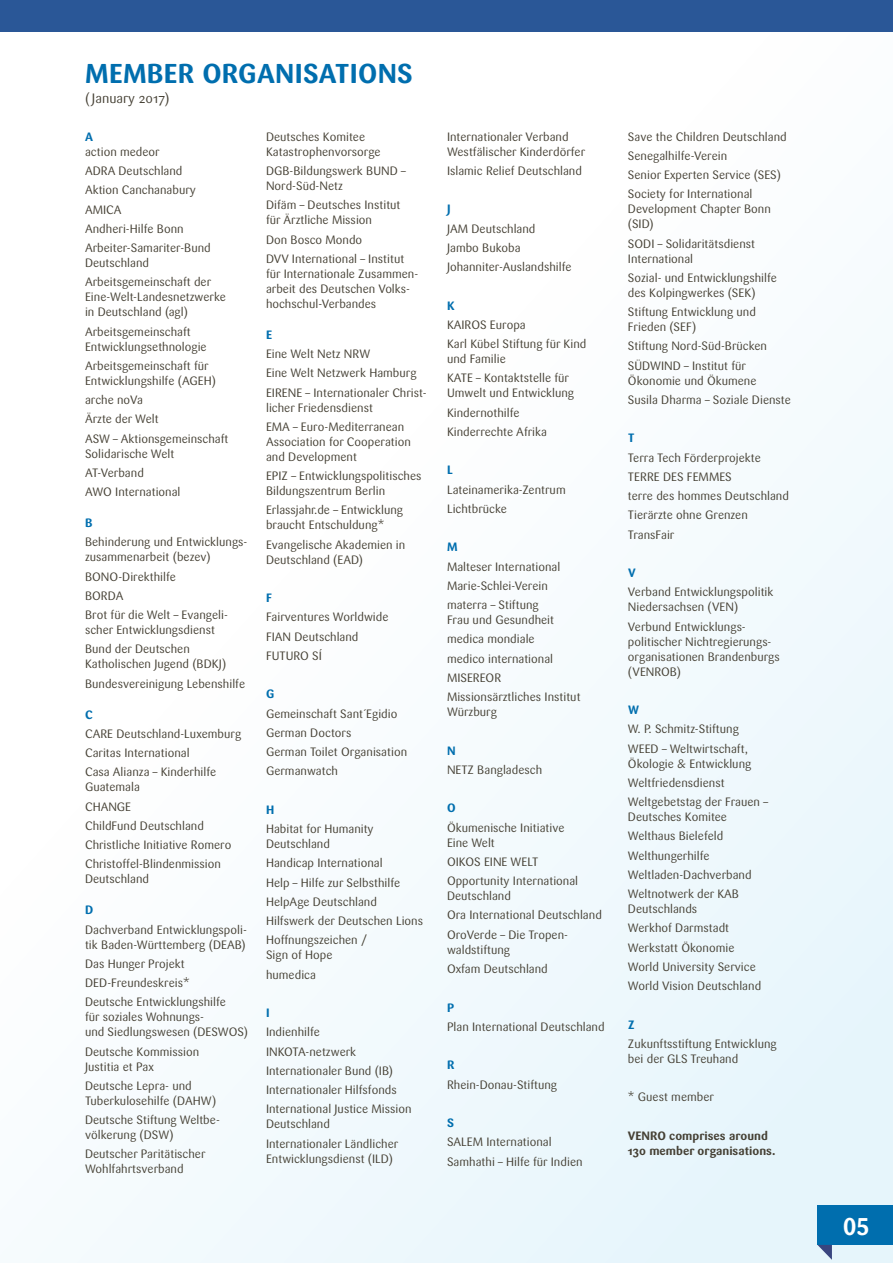
<style>
.page{position:relative;width:893px;height:1263px;background:#fff}
.page>*{position:absolute;margin:0;border:0;box-sizing:border-box;transform-origin:0 0}
.t1{font:700 27px "Sari OT";letter-spacing:.01em;color:#006eae}
.t2{font:700 24px "Sari OT";color:#fff}
.t3{font:13.5px "Sari OT";color:#454034}
.t4{font:12px/19.2px "Sari OT";color:#454034}
.t5{font:700 12px/15px "Sari OT";color:#454034}
.t6{font:700 12px "Sari OT";color:#006eae}
</style>
<div class="page">
<div style="left:0;top:0;width:893px;height:1263px;background:linear-gradient(to right,#fff,#f0f9fd)"></div>
<div style="left:817px;top:1205px;width:76px;height:40px;background:#006eae"></div>
<svg style="left:817px;top:1245px;width:15px;height:15px"></svg>
<div style="left:0;top:0;width:893px;height:32px;background:#2a5797"></div>
<h1 class="t1" style="left:85px;top:56px;width:329px">MEMBER ORGANISATIONS</h1>
<p class="t3" style="left:85px;top:89px;width:86px">( January 2017)</p>
<p class="t6" style="left:85px;top:129px;width:9px">A</p>
<p class="t4" style="left:85px;top:142px;width:127px">action medeor<br>ADRA Deutschland<br>Aktion Canchanabury<br>AMICA<br>Andheri-Hilfe Bonn<br>Arbeiter-Samariter-Bund</p>
<p class="t4" style="left:85px;top:253px;width:128px">Deutschland<br>Arbeitsgemeinschaft der</p>
<p class="t4" style="left:85px;top:290px;width:142px;line-height:15px">Eine-Welt-Landesnetzwerke in Deutschland (agl)</p>
<p class="t4" style="left:85px;top:324px;width:123px;line-height:15px">Arbeitsgemeinschaft<br>Entwicklungsethnologie</p>
<p class="t4" style="left:85px;top:358px;width:132px;line-height:15px">Arbeitsgemeinschaft für<br>Entwicklungshilfe (AGEH)</p>
<p class="t4" style="left:85px;top:390px;width:145px">arche noVa<br>Ärzte der Welt<br>ASW – Aktionsgemeinschaft</p>
<p class="t4" style="left:85px;top:444px;width:97px">Solidarische Welt<br>AT-Verband<br>AWO International</p>
<p class="t6" style="left:85px;top:515px;width:9px">B</p>
<p class="t4" style="left:85px;top:535px;width:164px;line-height:15px">Behinderung und Entwicklungs&shy;zusammenarbeit (bezev)</p>
<p class="t4" style="left:85px;top:567px;width:144px">BONO-Direkthilfe<br>BORDA<br>Brot für die Welt – Evangeli-</p>
<p class="t4" style="left:85px;top:620px;width:131px">scher Entwicklungsdienst<br>Bund der Deutschen</p>
<p class="t4" style="left:85px;top:654px;width:162px">Katholischen Jugend (BDKJ)<br>Bundesvereinigung Lebenshilfe</p>
<p class="t6" style="left:85px;top:707px;width:9px">C</p>
<p class="t4" style="left:85px;top:724px;width:158px">CARE Deutschland-Luxemburg<br>Caritas International<br>Casa Alianza – Kinderhilfe</p>
<p class="t4" style="left:85px;top:777px;width:148px">Guatemala<br>CHANGE<br>ChildFund Deutschland<br>Christliche Initiative Romero<br>Christoffel-Blindenmission</p>
<p class="t4" style="left:85px;top:869px;width:66px">Deutschland</p>
<p class="t6" style="left:85px;top:902px;width:10px">D</p>
<p class="t4" style="left:85px;top:922px;width:163px;line-height:15px">Dachverband Entwicklungspoli&shy;tik Baden-Württemberg (DEAB)</p>
<p class="t4" style="left:85px;top:954px;width:143px">Das Hunger Projekt<br>DED-Freundeskreis*<br>Deutsche Entwicklungshilfe</p>
<p class="t4" style="left:85px;top:1010px;width:164px;line-height:15px">für soziales Wohnungs-<br>und Siedlungswesen (DESWOS)</p>
<p class="t4" style="left:85px;top:1044px;width:116px;line-height:15px">Deutsche Kommission<br>Justitia et Pax</p>
<p class="t4" style="left:85px;top:1078px;width:133px;line-height:15px">Deutsche Lepra- und<br>Tuberkulosehilfe (DAHW)</p>
<p class="t4" style="left:85px;top:1112px;width:136px;line-height:15px">Deutsche Stiftung Weltbe&shy;völkerung (DSW)</p>
<p class="t4" style="left:85px;top:1147px;width:122px;line-height:15px">Deutscher Paritätischer<br>Wohlfahrtsverband</p>
<p class="t4" style="left:266px;top:129px;width:116px;line-height:15px">Deutsches Komitee<br>Katastrophenvorsorge</p>
<p class="t4" style="left:266px;top:163px;width:141px;line-height:15px">DGB-Bildungswerk BUND –<br>Nord-Süd-Netz</p>
<p class="t4" style="left:266px;top:197px;width:136px;line-height:15px">Difäm – Deutsches Institut für Ärztliche Mission</p>
<p class="t4" style="left:266px;top:230px;width:140px">Don Bosco Mondo<br>DVV International – Institut</p>
<p class="t4" style="left:266px;top:266px;width:154px;line-height:15px">für Internationale Zusammen&shy;arbeit des Deutschen Volks&shy;hochschul-Verbandes</p>
<p class="t6" style="left:266px;top:327px;width:8px">E</p>
<p class="t4" style="left:266px;top:344px;width:162px">Eine Welt Netz NRW<br>Eine Welt Netzwerk Hamburg<br>EIRENE – Internationaler Christ-</p>
<p class="t4" style="left:266px;top:398px;width:140px">licher Friedensdienst<br>EMA – Euro-Mediterranean</p>
<p class="t4" style="left:266px;top:434px;width:146px;line-height:15px">Association for Cooperation and Development</p>
<p class="t4" style="left:266px;top:468px;width:157px;line-height:15px">EPIZ – Entwicklungspolitisches<br>Bildungszentrum Berlin</p>
<p class="t4" style="left:266px;top:502px;width:139px;line-height:15px">Erlassjahr.de – Entwicklung braucht Entschuldung*</p>
<p class="t4" style="left:266px;top:537px;width:141px;line-height:15px">Evangelische Akademien in<br>Deutschland (EAD)</p>
<p class="t6" style="left:266px;top:590px;width:7px">F</p>
<p class="t4" style="left:266px;top:607px;width:124px">Fairventures Worldwide<br>FIAN Deutschland<br>FUTURO SÍ</p>
<p class="t6" style="left:266px;top:686px;width:10px">G</p>
<p class="t4" style="left:266px;top:704px;width:143px">Gemeinschaft Sant´Egidio<br>German Doctors<br>German Toilet Organisation<br>Germanwatch</p>
<p class="t6" style="left:266px;top:802px;width:10px">H</p>
<p class="t4" style="left:266px;top:821px;width:109px;line-height:15px">Habitat for Humanity<br>Deutschland</p>
<p class="t4" style="left:266px;top:853px;width:159px">Handicap International<br>Help – Hilfe zur Selbsthilfe<br>HelpAge Deutschland<br>Hilfswerk der Deutschen Lions<br>Hoffnungszeichen /</p>
<p class="t4" style="left:266px;top:945px;width:68px">Sign of Hope humedica</p>
<p class="t6" style="left:266px;top:1005px;width:5px">I</p>
<p class="t4" style="left:266px;top:1022px;width:147px">Indienhilfe<br>INKOTA-netzwerk<br>Internationaler Bund (IB)<br>Internationaler Hilfsfonds<br>International Justice Mission</p>
<p class="t4" style="left:266px;top:1114px;width:134px">Deutschland<br>Internationaler Ländlicher</p>
<p class="t4" style="left:266px;top:1149px;width:128px">Entwicklungsdienst (ILD)</p>
<p class="t4" style="left:447px;top:129px;width:140px;line-height:15px">Internationaler Verband<br>Westfälischer Kinderdörfer</p>
<p class="t4" style="left:447px;top:161px;width:136px">Islamic Relief Deutschland</p>
<p class="t6" style="left:447px;top:201px;width:5px">J</p>
<p class="t4" style="left:447px;top:219px;width:126px">JAM Deutschland<br>Jambo Bukoba<br>Johanniter-Auslandshilfe</p>
<p class="t6" style="left:447px;top:298px;width:9px">K</p>
<p class="t4" style="left:447px;top:315px;width:141px">KAIROS Europa<br>Karl Kübel Stiftung für Kind</p>
<p class="t4" style="left:447px;top:349px;width:124px">und Familie<br>KATE – Kontaktstelle für</p>
<p class="t4" style="left:447px;top:384px;width:129px">Umwelt und Entwicklung<br>Kindernothilfe<br>Kinderrechte Afrika</p>
<p class="t6" style="left:447px;top:462px;width:7px">L</p>
<p class="t4" style="left:447px;top:480px;width:120px">Lateinamerika-Zentrum<br>Lichtbrücke</p>
<p class="t6" style="left:447px;top:539px;width:12px">M</p>
<p class="t4" style="left:447px;top:557px;width:115px">Malteser International<br>Marie-Schlei-Verein materra – Stiftung</p>
<p class="t4" style="left:447px;top:610px;width:135px">Frau und Gesundheit medica mondiale<br>medico international<br>MISEREOR<br>Missionsärztliches Institut</p>
<p class="t4" style="left:447px;top:702px;width:52px">Würzburg</p>
<p class="t6" style="left:447px;top:743px;width:10px">N</p>
<p class="t4" style="left:447px;top:760px;width:97px">NETZ Bangladesch</p>
<p class="t6" style="left:447px;top:800px;width:10px">O</p>
<p class="t4" style="left:447px;top:820px;width:119px;line-height:15px">Ökumenische Initiative<br>Eine Welt</p>
<p class="t4" style="left:447px;top:852px;width:133px">OIKOS EINE WELT<br>Opportunity International</p>
<p class="t4" style="left:447px;top:886px;width:156px">Deutschland<br>Ora International Deutschland<br>OroVerde – Die Tropen-</p>
<p class="t4" style="left:447px;top:940px;width:102px">waldstiftung<br>Oxfam Deutschland</p>
<p class="t6" style="left:447px;top:999px;width:9px">P</p>
<p class="t4" style="left:447px;top:1017px;width:159px">Plan International Deutschland</p>
<p class="t6" style="left:447px;top:1057px;width:9px">R</p>
<p class="t4" style="left:447px;top:1075px;width:112px">Rhein-Donau-Stiftung</p>
<p class="t6" style="left:447px;top:1115px;width:8px">S</p>
<p class="t4" style="left:447px;top:1132px;width:137px">SALEM International<br>Samhathi – Hilfe für Indien</p>
<p class="t4" style="left:628px;top:127px;width:160px">Save the Children Deutschland<br>Senegalhilfe-Verein<br>Senior Experten Service (SES)<br>Society for International</p>
<p class="t4" style="left:628px;top:202px;width:144px;line-height:15px">Development Chapter Bonn (SID)</p>
<p class="t4" style="left:628px;top:236px;width:129px;line-height:15px">SODI – Solidaritätsdienst<br>International</p>
<p class="t4" style="left:628px;top:270px;width:150px;line-height:15px">Sozial- und Entwicklungshilfe des Kolpingwerkes (SEK)</p>
<p class="t4" style="left:628px;top:304px;width:129px;line-height:15px">Stiftung Entwicklung und<br>Frieden (SEF)</p>
<p class="t4" style="left:628px;top:336px;width:141px">Stiftung Nord-Süd-Brücken<br>SÜDWIND – Institut für</p>
<p class="t4" style="left:628px;top:371px;width:164px">Ökonomie und Ökumene<br>Susila Dharma – Soziale Dienste</p>
<p class="t6" style="left:628px;top:430px;width:8px">T</p>
<p class="t4" style="left:628px;top:448px;width:163px">Terra Tech Förderprojekte<br>TERRE DES FEMMES<br>terre des hommes Deutschland<br>Tierärzte ohne Grenzen<br>TransFair</p>
<p class="t6" style="left:628px;top:565px;width:9px">V</p>
<p class="t4" style="left:628px;top:585px;width:147px;line-height:15px">Verband Entwicklungspolitik<br>Niedersachsen (VEN)</p>
<p class="t4" style="left:628px;top:619px;width:153px;line-height:15px">Verbund Entwicklungs&shy;politischer Nichtregierungs&shy;organisationen Brandenburgs (VENROB)</p>
<p class="t6" style="left:628px;top:702px;width:12px">W</p>
<p class="t4" style="left:628px;top:719px;width:122px">W. P. Schmitz-Stiftung<br>WEED – Weltwirtschaft,</p>
<p class="t4" style="left:628px;top:754px;width:142px">Ökologie &amp; Entwicklung<br>Weltfriedensdienst<br>Weltgebetstag der Frauen –</p>
<p class="t4" style="left:628px;top:807px;width:125px">Deutsches Komitee<br>Welthaus Bielefeld<br>Welthungerhilfe<br>Weltladen-Dachverband<br>Weltnotwerk der KAB</p>
<p class="t4" style="left:628px;top:899px;width:135px">Deutschlands<br>Werkhof Darmstadt<br>Werkstatt Ökonomie<br>World University Service<br>World Vision Deutschland</p>
<p class="t6" style="left:628px;top:1017px;width:8px">Z</p>
<p class="t4" style="left:628px;top:1036px;width:150px;line-height:15px">Zukunftsstiftung Entwicklung bei der GLS Treuhand</p>
<p class="t4" style="left:628px;top:1087px;width:88px">* Guest member</p>
<p class="t5" style="left:628px;top:1128px;width:149px">VENRO comprises around<br>130 member organisations.</p>
<h2 class="t2" style="left:843px;top:1211px;width:28px">05</h2>
</div>
